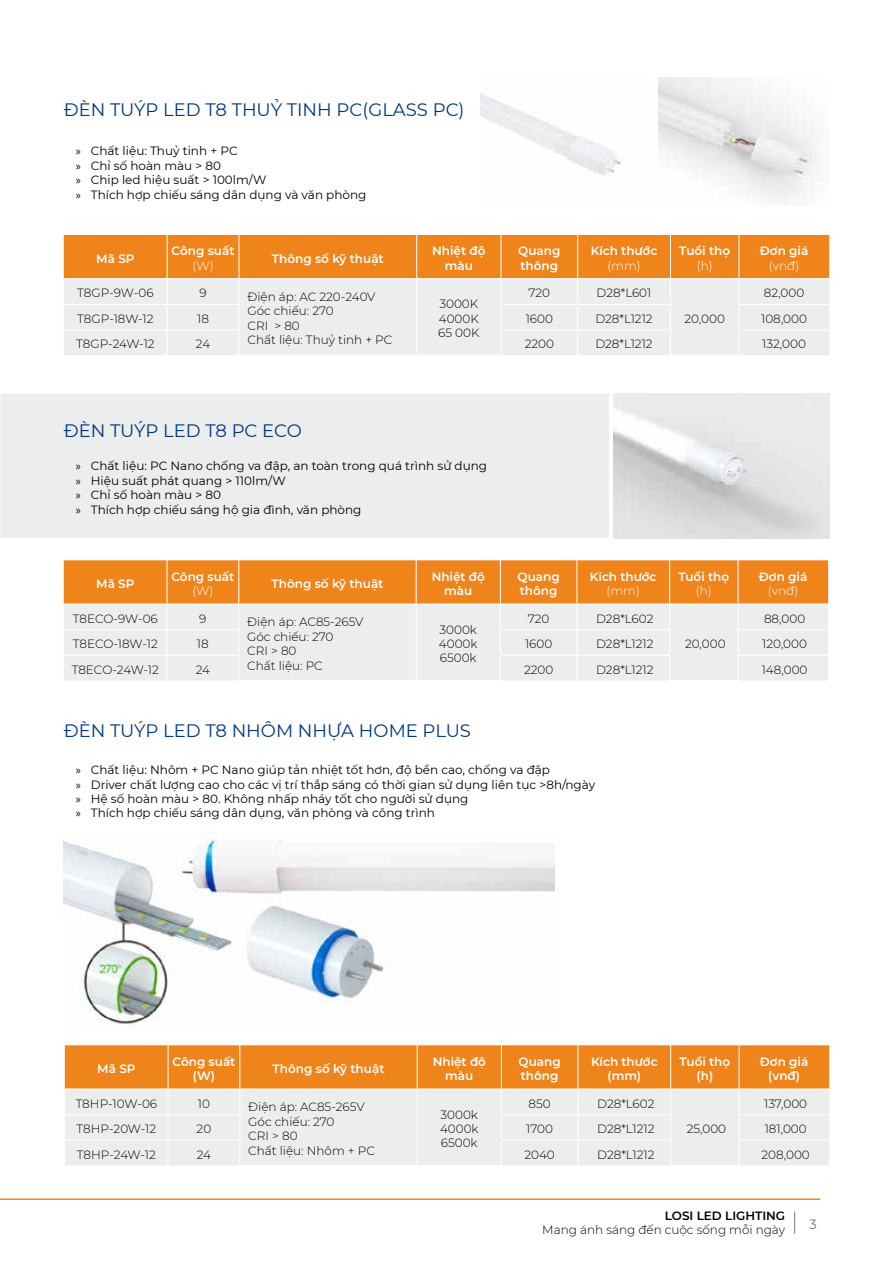
<style>
.page{position:relative;width:893px;height:1263px;background:#fff}
.page>*{position:absolute;margin:0;border:0;box-sizing:border-box;transform-origin:0 0}
.t1{font:18px "Montserrat";color:#003882}
.t2{font:13.5px "Montserrat";color:#757577}
.t3{font:300 12px/14.4px "Montserrat";color:#000}
.t4{font:12px/14.4px "Montserrat";color:#000}
.t5{font:600 12px/14.4px "Montserrat";color:#fff;text-align:center}
.t6{font:300 12px "Montserrat";color:#fff}
.t7{font:600 12px "Montserrat";color:#000}
.s1{font-family:"Myriad Pro"}
</style>
<div class="page">
<hr style="left:0;top:1198px;width:820px;height:2px;background:#ef841b">
<svg style="left:794px;top:1211px;width:1px;height:22px"></svg>
<img style="left:64px;top:831px;width:491px;height:193px">
<div style="left:0;top:393px;width:609px;height:145px;background:#eceded"></div>
<div style="left:0;top:392px;width:610px;height:147px;border:1px solid #fff"></div>
<svg style="left:64px;top:235px;width:765px;height:120px;background:#edc7a2"></svg>
<hr style="left:64px;top:278px;width:103px;height:1px;background:#fff">
<hr style="left:167px;top:278px;width:72px;height:1px;background:#fff">
<hr style="left:239px;top:278px;width:178px;height:1px;background:#fff">
<hr style="left:417px;top:278px;width:84px;height:1px;background:#fff">
<hr style="left:501px;top:278px;width:77px;height:1px;background:#fff">
<hr style="left:578px;top:278px;width:92px;height:1px;background:#fff">
<hr style="left:670px;top:278px;width:69px;height:1px;background:#fff">
<hr style="left:739px;top:278px;width:90px;height:1px;background:#fff">
<svg style="left:64px;top:560px;width:764px;height:120px;background:#edc7a2"></svg>
<hr style="left:737px;top:656px;width:2px;height:24px;background:#fff">
<hr style="left:64px;top:603px;width:103px;height:2px;background:#fff">
<hr style="left:167px;top:603px;width:72px;height:2px;background:#fff">
<hr style="left:239px;top:603px;width:177px;height:2px;background:#fff">
<hr style="left:416px;top:603px;width:84px;height:2px;background:#fff">
<hr style="left:500px;top:603px;width:77px;height:2px;background:#fff">
<hr style="left:577px;top:603px;width:93px;height:2px;background:#fff">
<hr style="left:670px;top:603px;width:68px;height:2px;background:#fff">
<hr style="left:738px;top:603px;width:90px;height:2px;background:#fff">
<svg style="left:65px;top:1045px;width:764px;height:120px;background:#edc8a2"></svg>
<hr style="left:65px;top:1088px;width:103px;height:1px;background:#fff">
<hr style="left:168px;top:1088px;width:72px;height:1px;background:#fff">
<hr style="left:240px;top:1088px;width:177px;height:1px;background:#fff">
<hr style="left:417px;top:1088px;width:84px;height:1px;background:#fff">
<hr style="left:501px;top:1088px;width:77px;height:1px;background:#fff">
<hr style="left:578px;top:1088px;width:93px;height:1px;background:#fff">
<hr style="left:671px;top:1088px;width:68px;height:1px;background:#fff">
<hr style="left:739px;top:1088px;width:90px;height:1px;background:#fff">
<img style="left:659px;top:78px;width:160px;height:124px">
<img style="left:481px;top:94px;width:140px;height:81px">
<h1 class="t1" style="left:64px;top:97px;width:402px">ĐÈN TUÝP LED T8 THUỶ TINH PC(GLASS PC)</h1>
<p class="t4" style="left:76px;top:143px;width:292px"><span class="s1">»</span> Chất liệu: Thuỷ tinh + PC<br><span class="s1">»</span> Chỉ số hoàn màu &gt; 80<br><span class="s1">»</span> Chip led hiệu suất &gt; 100lm/W<br><span class="s1">»</span> Thích hợp chiếu sáng dân dụng và văn phòng</p>
<p class="t5" style="left:96px;top:251px;width:40px">Mã SP</p>
<p class="t5" style="left:172px;top:243px;width:64px">Công suất</p>
<p class="t6" style="left:193px;top:257px;width:22px">(W)</p>
<p class="t5" style="left:272px;top:251px;width:113px">Thông số kỹ thuật</p>
<p class="t5" style="left:432px;top:243px;width:55px">Nhiệt độ màu</p>
<p class="t5" style="left:518px;top:243px;width:44px;text-align:left">Quang thông</p>
<p class="t5" style="left:591px;top:243px;width:68px">Kích thước</p>
<p class="t6" style="left:607px;top:257px;width:35px">(mm)</p>
<p class="t5" style="left:679px;top:243px;width:52px">Tuổi thọ</p>
<p class="t6" style="left:697px;top:257px;width:17px">(h)</p>
<p class="t5" style="left:760px;top:243px;width:50px">Đơn giá</p>
<p class="t6" style="left:769px;top:257px;width:32px">(vnđ)</p>
<p class="t3" style="left:528px;top:285px;width:23px">720</p>
<p class="t3" style="left:597px;top:285px;width:56px">D28*L601</p>
<p class="t3" style="left:77px;top:285px;width:78px">T8GP-9W-06</p>
<p class="t3" style="left:199px;top:285px;width:9px">9</p>
<p class="t3" style="left:247px;top:289px;width:146px">Điện áp: AC 220-240V<br>Góc chiếu: 270<br>CRI &gt; 80<br>Chất liệu: Thuỷ tinh + PC</p>
<p class="t3" style="left:438px;top:296px;width:43px;text-align:justify">3000K 4000K 65 00K</p>
<p class="t3" style="left:764px;top:285px;width:42px">82,000</p>
<p class="t3" style="left:77px;top:311px;width:78px">T8GP-18W-12</p>
<p class="t3" style="left:197px;top:311px;width:13px">18</p>
<p class="t3" style="left:526px;top:311px;width:29px">1600</p>
<p class="t3" style="left:595px;top:311px;width:59px">D28*L1212</p>
<p class="t3" style="left:761px;top:311px;width:47px">108,000</p>
<p class="t3" style="left:76px;top:336px;width:80px">T8GP-24W-12</p>
<p class="t3" style="left:196px;top:336px;width:16px">24</p>
<p class="t3" style="left:525px;top:336px;width:31px">2200</p>
<p class="t3" style="left:595px;top:336px;width:59px">D28*L1212</p>
<p class="t3" style="left:762px;top:336px;width:45px">132,000</p>
<p class="t3" style="left:684px;top:311px;width:42px">20,000</p>
<h1 class="t1" style="left:64px;top:418px;width:240px">ĐÈN TUÝP LED T8 PC ECO</h1>
<p class="t4" style="left:76px;top:459px;width:413px"><span class="s1">»</span> Chất liệu: PC Nano chống va đập, an toàn trong quá trình sử dụng <span class="s1">»</span> Hiệu suất phát quang &gt; 110lm/W<br><span class="s1">»</span> Chỉ số hoàn màu &gt; 80<br><span class="s1">»</span> Thích hợp chiếu sáng hộ gia đình, văn phòng</p>
<p class="t5" style="left:96px;top:576px;width:40px">Mã SP</p>
<p class="t5" style="left:171px;top:569px;width:64px">Công suất</p>
<p class="t6" style="left:192px;top:583px;width:22px">(W)</p>
<p class="t5" style="left:272px;top:576px;width:113px">Thông số kỹ thuật</p>
<p class="t5" style="left:432px;top:569px;width:55px">Nhiệt độ màu</p>
<p class="t5" style="left:518px;top:569px;width:44px;text-align:left">Quang thông</p>
<p class="t5" style="left:590px;top:569px;width:68px">Kích thước</p>
<p class="t6" style="left:607px;top:583px;width:35px">(mm)</p>
<p class="t5" style="left:678px;top:569px;width:52px">Tuổi thọ</p>
<p class="t6" style="left:696px;top:583px;width:17px">(h)</p>
<p class="t5" style="left:759px;top:569px;width:50px">Đơn giá</p>
<p class="t6" style="left:768px;top:583px;width:32px">(vnđ)</p>
<p class="t3" style="left:528px;top:611px;width:23px">720</p>
<p class="t3" style="left:596px;top:611px;width:59px">D28*L602</p>
<p class="t3" style="left:73px;top:611px;width:86px">T8ECO-9W-06</p>
<p class="t3" style="left:199px;top:611px;width:9px">9</p>
<p class="t3" style="left:247px;top:615px;width:118px">Điện áp: AC85-265V<br>Góc chiếu: 270<br>CRI &gt; 80<br>Chất liệu: PC</p>
<p class="t3" style="left:439px;top:622px;width:40px;text-align:justify">3000k 4000k 6500k</p>
<p class="t3" style="left:764px;top:611px;width:43px">88,000</p>
<p class="t3" style="left:73px;top:636px;width:87px">T8ECO-18W-12</p>
<p class="t3" style="left:197px;top:636px;width:13px">18</p>
<p class="t3" style="left:525px;top:636px;width:29px">1600</p>
<p class="t3" style="left:596px;top:636px;width:59px">D28*L1212</p>
<p class="t3" style="left:762px;top:636px;width:46px">120,000</p>
<p class="t3" style="left:72px;top:662px;width:89px">T8ECO-24W-12</p>
<p class="t3" style="left:196px;top:662px;width:16px">24</p>
<p class="t3" style="left:524px;top:662px;width:31px">2200</p>
<p class="t3" style="left:596px;top:662px;width:59px">D28*L1212</p>
<p class="t3" style="left:762px;top:662px;width:47px">148,000</p>
<p class="t3" style="left:685px;top:636px;width:42px">20,000</p>
<h1 class="t1" style="left:64px;top:718px;width:409px">ĐÈN TUÝP LED T8 NHÔM NHỰA HOME PLUS</h1>
<p class="t4" style="left:76px;top:762px;width:521px"><span class="s1">»</span> Chất liệu: Nhôm + PC Nano giúp tản nhiệt tốt hơn, độ bền cao, chống va đập<br><span class="s1">»</span> Driver chất lượng cao cho các vị trí thắp sáng có thời gian sử dụng liên tục &gt;8h/ngày <span class="s1">»</span> Hệ số hoàn màu &gt; 80. Không nhấp nháy tốt cho người sử dụng<br><span class="s1">»</span> Thích hợp chiếu sáng dân dụng, văn phòng và công trình</p>
<p class="t5" style="left:97px;top:1061px;width:40px">Mã SP</p>
<p class="t5" style="left:172px;top:1054px;width:64px">Công suất (W)</p>
<p class="t5" style="left:273px;top:1061px;width:113px">Thông số kỹ thuật</p>
<p class="t5" style="left:433px;top:1054px;width:55px">Nhiệt độ màu</p>
<p class="t5" style="left:519px;top:1054px;width:44px;text-align:left">Quang thông</p>
<p class="t5" style="left:591px;top:1054px;width:68px">Kích thước (mm)</p>
<p class="t5" style="left:679px;top:1054px;width:52px">Tuổi thọ (h)</p>
<p class="t5" style="left:760px;top:1054px;width:50px">Đơn giá (vnđ)</p>
<p class="t3" style="left:76px;top:1096px;width:83px">T8HP-10W-06</p>
<p class="t3" style="left:198px;top:1096px;width:14px">10</p>
<p class="t3" style="left:248px;top:1099px;width:128px">Điện áp: AC85-265V<br>Góc chiếu: 270<br>CRI &gt; 80<br>Chất liệu: Nhôm + PC</p>
<p class="t3" style="left:440px;top:1107px;width:40px;text-align:justify">3000k 4000k 6500k</p>
<p class="t3" style="left:529px;top:1096px;width:24px">850</p>
<p class="t3" style="left:597px;top:1096px;width:59px">D28*L602</p>
<p class="t3" style="left:764px;top:1096px;width:45px">137,000</p>
<p class="t3" style="left:77px;top:1121px;width:81px">T8HP-20W-12</p>
<p class="t3" style="left:197px;top:1121px;width:16px">20</p>
<p class="t3" style="left:526px;top:1121px;width:28px">1700</p>
<p class="t3" style="left:597px;top:1121px;width:59px">D28*L1212</p>
<p class="t3" style="left:765px;top:1121px;width:44px">181,000</p>
<p class="t3" style="left:77px;top:1147px;width:80px">T8HP-24W-12</p>
<p class="t3" style="left:197px;top:1147px;width:16px">24</p>
<p class="t3" style="left:524px;top:1147px;width:32px">2040</p>
<p class="t3" style="left:597px;top:1147px;width:59px">D28*L1212</p>
<p class="t3" style="left:761px;top:1147px;width:50px">208,000</p>
<p class="t3" style="left:687px;top:1121px;width:41px">25,000</p>
<p class="t7" style="left:665px;top:1207px;width:122px">LOSI LED LIGHTING</p>
<p class="t3" style="left:542px;top:1222px;width:244px">Mang ánh sáng đến cuộc sống mỗi ngày</p>
<p class="t2" style="left:809px;top:1215px;width:9px">3</p>
</div>
